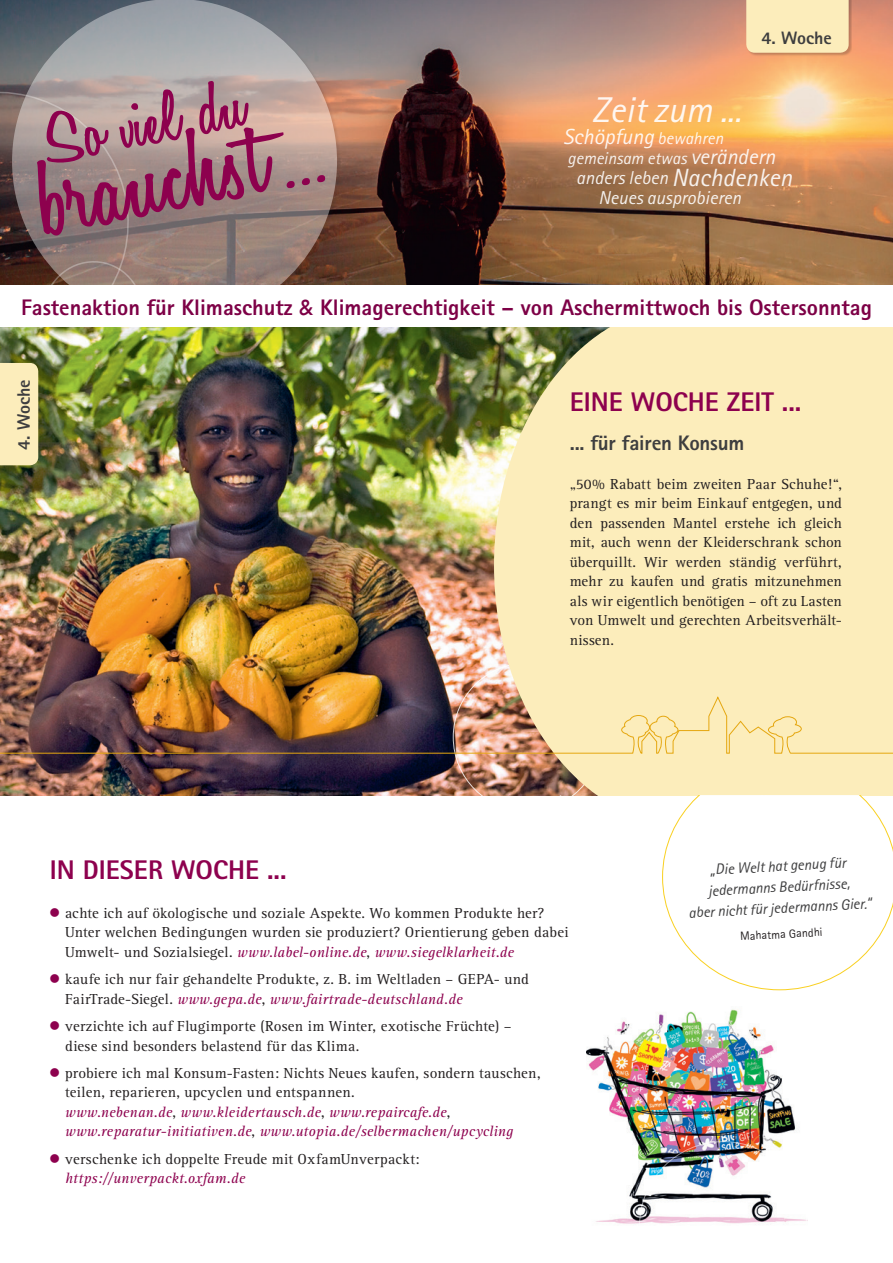
<style>
.page{position:relative;width:893px;height:1263px;background:#fff}
.page>*{position:absolute;margin:0;border:0;box-sizing:border-box;transform-origin:0 0}
.t1{font:600 113.55px "Honey Script";color:#8d014e;scale:1.2 1}
.t2{font:600 74.4px "Honey Script";color:#8d014e;scale:1.2 1}
.t3{font:italic 35.85px "Rotis Sans Serif";color:#fff}
.t4{font:800 27px "Rotis Sans Serif";color:#8d014e}
.t5{font:800 22.5px "Rotis Sans Serif";color:#7d0046}
.t6{font:italic 21.75px "Rotis Sans Serif";color:#fff}
.t7{font:800 21px "Rotis Sans Serif";letter-spacing:-.01em;color:#3e3e3f}
.t8{font:italic 18.75px/20.2px "Rotis Sans Serif";color:#fff}
.t9{font:800 18px "Rotis Sans Serif";color:#3e3e3f}
.t10{font:italic 17.1px "Rotis Sans Serif";color:#fff}
.t11{font:15px/19.5px "Rotis Serif";letter-spacing:.015em;color:#231f20}
.t12{font:italic 15px/19.5px "Rotis Serif";letter-spacing:.015em;color:#8d014e}
.t13{font:italic 15px/21px "Rotis Sans Serif";color:#3e3e3f;text-align:center}
.t14{font:12px "Rotis Sans Serif";color:#231f20}
.s1{font-size:17.1px}
.s2{font-size:21.75px}
.s3{font-size:24.9px}
.s4{font-family:"Gill Sans";font-weight:400}
.s5{color:#8d014e}
.s6{font-style:italic;color:#8d014e}
.s7{font-style:normal;color:#231f20}
</style>
<div class="page">
<img style="left:0;top:327px;width:494px;height:468px">
<div style="left:494px;top:327px;width:399px;height:336px;background:#fcedbb"></div>
<img style="left:0;top:696px;width:453px;height:58px">
<img style="left:587px;top:1011px;width:209px;height:213px">
<img style="left:639px;top:1141px;width:168px;height:83px">
<img style="left:727px;top:990px;width:69px;height:126px">
<svg style="left:453px;top:663px;width:440px;height:327px"></svg>
<img style="left:0;top:0;width:893px;height:285px">
<svg style="left:0;top:78px;width:12px;height:207px;background:#4f3b39"></svg>
<svg style="left:12px;top:0;width:325px;height:285px;background:#9b8c89"></svg>
<svg style="left:0;top:363px;width:38px;height:110px;background:#ede0ae"></svg>
<div style="left:746px;top:0;width:106px;height:57px;background:#231f20;opacity:.25"></div>
<div style="left:746px;top:0;width:103px;height:53px;background:#fcedbb"></div>
<h2 class="t2" style="left:37px;top:97px;width:169px;rotate:-11deg">So viel du</h2>
<h1 class="t1" style="left:25px;top:133px;width:242px;rotate:-11deg">brauchst...</h1>
<p class="t9" style="left:762px;top:27px;width:72px">4. Woche</p>
<h3 class="t3" style="left:592px;top:89px;width:151px">Zeit zum ...</h3>
<h3 class="t6" style="left:563px;top:124px;width:162px">Schöpfung <span class="s1">bewahren</span></h3>
<p class="t10" style="left:567px;top:148px;width:210px">gemeinsam etwas <span class="s2">verändern</span></p>
<p class="t8" style="left:598px;top:168px;width:195px;text-indent:-22px">anders leben <span class="s3">Nachdenken<br></span>Neues ausprobieren</p>
<h3 class="t5" style="left:21px;top:293px;width:852px">Fastenaktion für Klimaschutz <span class="s4">&amp;</span> Klimagerechtigkeit – von Aschermittwoch bis Ostersonntag</h3>
<p class="t9" style="left:12px;top:450px;width:72px;rotate:-90deg">4. Woche</p>
<h3 class="t4" style="left:570px;top:385px;width:233px">EINE WOCHE ZEIT ...</h3>
<h3 class="t7" style="left:570px;top:429px;width:176px">... für fairen Konsum</h3>
<p class="t11" style="left:570px;top:475px;width:274px;text-align:justify">„50% Rabatt beim zweiten Paar Schuhe!“, prangt es mir beim Einkauf entgegen, und den passenden Mantel erstehe ich gleich mit, auch wenn der Kleiderschrank schon überquillt. Wir werden ständig verführt, mehr zu kaufen und gratis mitzunehmen als wir eigentlich benötigen – oft zu Lasten von Umwelt und gerechten Arbeitsverhält&shy;nissen.</p>
<h3 class="t4" style="left:50px;top:852px;width:238px">IN DIESER WOCHE ...</h3>
<p class="t13" style="left:686px;top:860px;width:185px;rotate:-3deg">„Die Welt hat genug für jedermanns Bedürfnisse,<br>aber nicht für jedermanns Gier.“</p>
<p class="t14" style="left:740px;top:929px;width:84px;rotate:-3deg">Mahatma Gandhi</p>
<p class="t11" style="left:65px;top:903px;width:505px;text-indent:-16px"><span class="s5">●</span> achte ich auf ökologische und soziale Aspekte. Wo kommen Produkte her?<br>Unter welchen Bedingungen wurden sie produziert? Orientierung geben dabei<br>Umwelt- und Sozialsiegel. <span class="s6">www.label-online.de</span>, <span class="s6">www.siegelklarheit.de</span></p>
<p class="t11" style="left:65px;top:970px;width:465px;text-indent:-16px"><span class="s5">●</span> kaufe ich nur fair gehandelte Produkte, z. B. im Weltladen – GEPA- und<br>FairTrade-Siegel. <span class="s6">www.gepa.de</span>, <span class="s6">www.fairtrade-deutschland.de</span></p>
<p class="t11" style="left:65px;top:1017px;width:448px;text-indent:-16px"><span class="s5">●</span> verzichte ich auf Flugimporte (Rosen im Winter, exotische Früchte) – diese sind besonders belastend für das Klima.</p>
<p class="t12" style="left:65px;top:1064px;width:477px;text-indent:-16px">● <span class="s7">probiere ich mal Konsum-Fasten: Nichts Neues kaufen, sondern tauschen, teilen, reparieren, upcyclen und entspannen.<br></span>www.nebenan.de<span class="s7">,</span> www.kleidertausch.de<span class="s7">,</span> www.repaircafe.de<span class="s7">, </span>www.reparatur-initiativen.de<span class="s7">,</span> www.utopia.de/selbermachen/upcycling</p>
<p class="t11" style="left:65px;top:1149px;width:356px;text-indent:-16px"><span class="s5">●</span> verschenke ich doppelte Freude mit OxfamUnverpackt: <span class="s6">https://unverpackt.oxfam.de</span></p>
</div>
